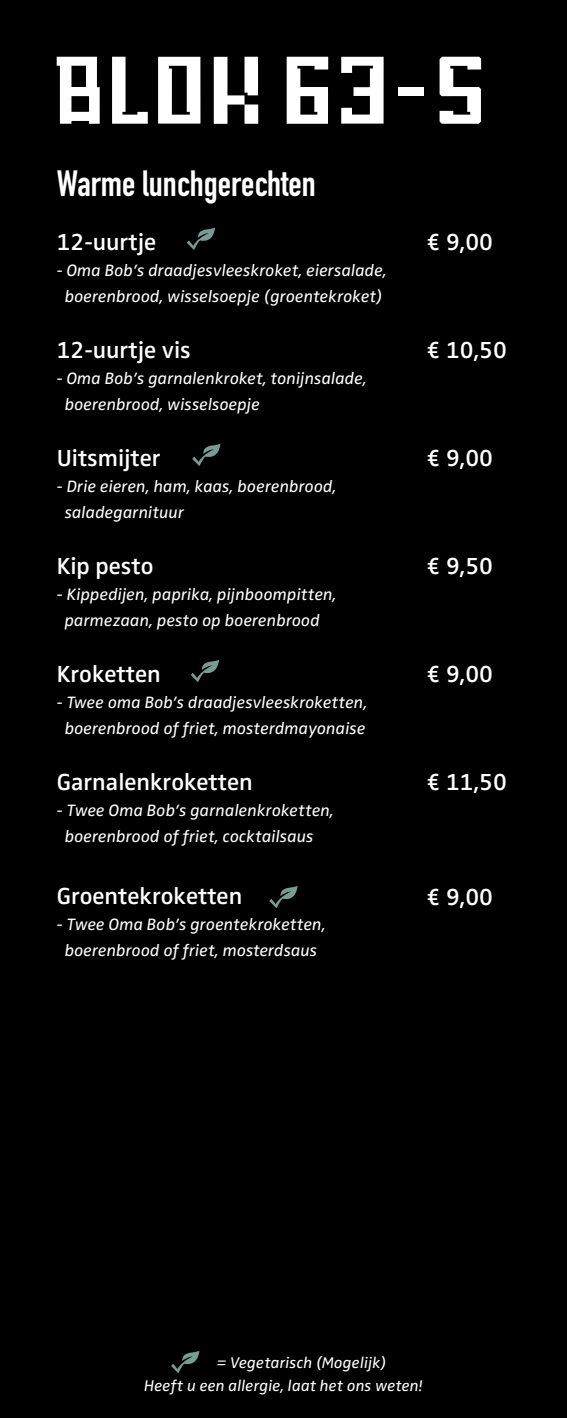
<style>
.page{position:relative;width:567px;height:1418px;background:#fff}
.page>*{position:absolute;margin:0;border:0;box-sizing:border-box;transform-origin:0 0}
.t1{font:700 36px "DIN Condensed";color:#fff}
.t2{font:600 24px "Zwo Pro";color:#fff}
.t3{font:italic 17px/26px "Zwo Pro";letter-spacing:.01em;color:#fff;text-align:center}
.t4{font:italic 16px/23.6px "Zwo Pro";letter-spacing:.01em;color:#fff}
</style>
<div class="page">
<div style="left:0;top:0;width:567px;height:1417px;background:#000001"></div>
<svg style="left:287px;top:57px;width:41px;height:67px"></svg>
<svg style="left:214px;top:57px;width:44px;height:67px"></svg>
<svg style="left:112px;top:57px;width:36px;height:67px"></svg>
<svg style="left:57px;top:57px;width:43px;height:67px"></svg>
<svg style="left:158px;top:57px;width:42px;height:67px"></svg>
<svg style="left:341px;top:57px;width:43px;height:67px"></svg>
<div style="left:398px;top:87px;width:26px;height:9px;background:#fff"></div>
<svg style="left:440px;top:57px;width:41px;height:67px"></svg>
<svg style="left:187px;top:227px;width:28px;height:23px"></svg>
<svg style="left:192px;top:444px;width:28px;height:22px"></svg>
<svg style="left:191px;top:659px;width:28px;height:23px"></svg>
<svg style="left:269px;top:886px;width:29px;height:22px"></svg>
<svg style="left:171px;top:1351px;width:28px;height:22px"></svg>
<h1 class="t1" style="left:57px;top:159px;width:261px">Warme lunchgerechten</h1>
<h2 class="t2" style="left:57px;top:224px;width:101px">12-uurtje</h2>
<h2 class="t2" style="left:427px;top:224px;width:68px">€ 9,00</h2>
<p class="t3" style="left:57px;top:256px;width:332px">- Oma Bob’s draadjesvleeskroket, eiersalade, boerenbrood, wisselsoepje (groentekroket)</p>
<h2 class="t2" style="left:57px;top:332px;width:136px">12-uurtje vis</h2>
<h2 class="t2" style="left:427px;top:332px;width:82px">€ 10,50</h2>
<p class="t3" style="left:65px;top:364px;width:304px;text-align:left;text-indent:-8px">- Oma Bob’s garnalenkroket, tonijnsalade, boerenbrood, wisselsoepje</p>
<h2 class="t2" style="left:57px;top:440px;width:106px">Uitsmijter</h2>
<h2 class="t2" style="left:427px;top:440px;width:68px">€ 9,00</h2>
<p class="t3" style="left:65px;top:472px;width:273px;text-align:left;text-indent:-8px">- Drie eieren, ham, kaas, boerenbrood, saladegarnituur</p>
<h2 class="t2" style="left:57px;top:548px;width:98px">Kip pesto</h2>
<h2 class="t2" style="left:427px;top:548px;width:68px">€ 9,50</h2>
<p class="t3" style="left:57px;top:580px;width:281px">- Kippedijen, paprika, pijnboompitten, parmezaan, pesto op boerenbrood</p>
<h2 class="t2" style="left:57px;top:656px;width:106px">Kroketten</h2>
<h2 class="t2" style="left:427px;top:656px;width:68px">€ 9,00</h2>
<p class="t3" style="left:57px;top:688px;width:312px">- Twee oma Bob’s draadjesvleeskroketten, boerenbrood of friet, mosterdmayonaise</p>
<h2 class="t2" style="left:57px;top:764px;width:198px">Garnalenkroketten</h2>
<h2 class="t2" style="left:427px;top:764px;width:82px">€ 11,50</h2>
<p class="t3" style="left:65px;top:796px;width:271px;text-align:left;text-indent:-8px">- Twee Oma Bob’s garnalenkroketten, boerenbrood of friet, cocktailsaus</p>
<h2 class="t2" style="left:57px;top:877px;width:187px">Groentekroketten</h2>
<p class="t3" style="left:57px;top:909px;width:270px">- Twee Oma Bob’s groentekroketten, boerenbrood of friet, mosterdsaus</p>
<h2 class="t2" style="left:427px;top:878px;width:68px">€ 9,00</h2>
<p class="t4" style="left:144px;top:1349px;width:280px;text-indent:73px">= Vegetarisch (Mogelijk)<br>Heeft u een allergie, laat het ons weten!</p>
</div>
